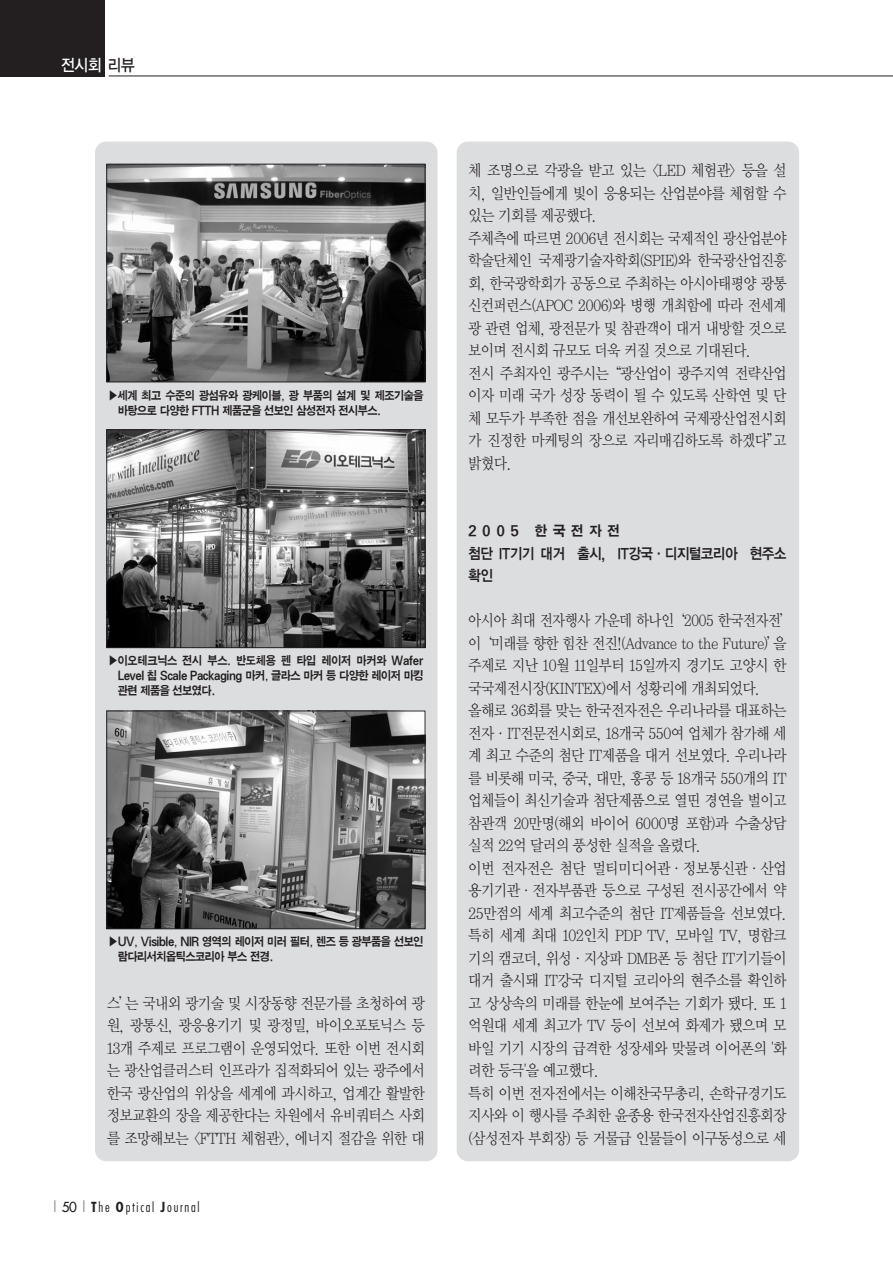
<style>
.page{position:relative;width:893px;height:1262px;background:#fff}
.page>*{position:absolute;margin:0;border:0;box-sizing:border-box;transform-origin:0 0}
.t1{font:16.5px "YGO13";color:#fff;scale:.9 1}
.t2{font:15.75px/22.5px "Y Mj O12";letter-spacing:-.095em;color:#231f20;scale:.88 1}
.t3{font:15.75px/22.5px "Y Mj O12";letter-spacing:-.095em;color:#231f20;text-align:justify;scale:.9 1}
.t4{font:15px/22.5px "YGO14";letter-spacing:-.105em;color:#231f20;scale:.9 1}
.t5{font:14.25px "SM Ago K";letter-spacing:.345em;color:#231f20;scale:.95 1}
.t6{font:300 condensed 13.5px "Futura";letter-spacing:.125em;color:#231f20}
.t7{font:12px/15px "SM Ago K";letter-spacing:-.105em;color:#231f20;scale:.9 1}
.s1{color:#231f20}
.s2{font-weight:400;font-stretch:normal;color:#939598}
.s3{font-weight:400;font-stretch:normal}
.s4{font-weight:700}
</style>
<div class="page">
<div style="left:456px;top:142px;width:343px;height:1019px;background:#dcdddf;border-radius:11px"></div>
<div style="left:95px;top:142px;width:342px;height:1019px;background:#dcdddf;border-radius:11px"></div>
<div style="left:0;top:0;width:104px;height:76px;background:#231f20"></div>
<hr style="left:109px;top:76px;width:783px;height:1px;background:#231f20">
<img style="left:108px;top:431px;width:315px;height:215px">
<div style="left:106px;top:429px;width:319px;height:219px;border:1px solid #231f20"></div>
<img style="left:108px;top:166px;width:315px;height:214px">
<div style="left:106px;top:164px;width:319px;height:218px;border:1px solid #231f20"></div>
<img style="left:108px;top:712px;width:315px;height:215px">
<div style="left:106px;top:710px;width:319px;height:219px;border:1px solid #231f20"></div>
<p class="t1" style="left:60px;top:58px;width:85px">전시회 <span class="s1">리뷰</span></p>
<p class="t7" style="left:117px;top:388px;width:342px;text-indent:-10px">▶세계 최고 수준의 광섬유와 광케이블, 광 부품의 설계 및 제조기술을 바탕으로 다양한 FTTH 제품군을 선보인 삼성전자 전시부스.</p>
<p class="t7" style="left:117px;top:654px;width:342px;text-align:justify;text-indent:-10px">▶이오테크닉스 전시 부스. 반도체용 펜 타입 레이저 마커와 Wafer Level 칩 Scale Packaging 마커, 글라스 마커 등 다양한 레이저 마킹 관련 제품을 선보였다.</p>
<p class="t7" style="left:117px;top:935px;width:342px;text-indent:-10px">▶UV, Visible, NIR 영역의 레이저 미러 필터, 렌즈 등 광부품을 선보인 람다리서치옵틱스코리아 부스 전경.</p>
<p class="t3" style="left:106px;top:992px;width:356px">스’는 국내외 광기술 및 시장동향 전문가를 초청하여 광 원, 광통신, 광응용기기 및 광정밀, 바이오포토닉스 등 13개 주제로 프로그램이 운영되었다. 또한 이번 전시회 는 광산업클러스터 인프라가 집적화되어 있는 광주에서 한국 광산업의 위상을 세계에 과시하고, 업계간 활발한 정보교환의 장을 제공한다는 차원에서 유비쿼터스 사회 를 조망해보는 &lt;FTTH 체험관&gt;, 에너지 절감을 위한 대</p>
<p class="t6" style="left:51px;top:1201px;width:150px"><span class="s2">|</span> <span class="s3">50</span><span class="s2">|</span> <span class="s4">T</span>he <span class="s4">O</span>ptical <span class="s4">J</span>ournal</p>
<p class="t3" style="left:468px;top:160px;width:356px;text-align:left">체 조명으로 각광을 받고 있는 &lt;LED 체험관&gt; 등을 설 치, 일반인들에게 빛이 응용되는 산업분야를 체험할 수 있는 기회를 제공했다.<br>주체측에 따르면 2006년 전시회는 국제적인 광산업분야 학술단체인 국제광기술자학회(SPIE)와 한국광산업진흥 회, 한국광학회가 공동으로 주최하는 아시아태평양 광통 신컨퍼런스(APOC 2006)와 병행 개최함에 따라 전세계 광 관련 업체, 광전문가 및 참관객이 대거 내방할 것으로 보이며 전시회 규모도 더욱 커질 것으로 기대된다.<br>전시 주최자인 광주시는“광산업이 광주지역 전략산업 이자 미래 국가 성장 동력이 될 수 있도록 산학연 및 단 체 모두가 부족한 점을 개선보완하여 국제광산업전시회 가 진정한 마케팅의 장으로 자리매김하도록 하겠다”고 밝혔다.</p>
<p class="t5" style="left:468px;top:524px;width:162px">2005 한국전자전</p>
<p class="t4" style="left:468px;top:543px;width:356px">첨단 IT기기 대거 출시, IT강국·디지털코리아 현주소 확인</p>
<p class="t2" style="left:468px;top:610px;width:372px">아시아 최대 전자행사 가운데 하나인‘2005 한국전자전’ 이‘미래를 향한 힘찬 전진!(Advance to the Future)’을 주제로 지난 10월 11일부터 15일까지 경기도 고양시 한 국국제전시장(KINTEX)에서 성황리에 개최되었다. 올해로 36회를 맞는 한국전자전은 우리나라를 대표하는 전자·IT전문전시회로, 18개국 550여 업체가 참가해 세 계 최고 수준의 첨단 IT제품을 대거 선보였다. 우리나라 를 비롯해 미국, 중국, 대만, 홍콩 등 18개국 550개의 IT 업체들이 최신기술과 첨단제품으로 열띤 경연을 벌이고 참관객 20만명(해외 바이어 6000명 포함)과 수출상담 실적 22억 달러의 풍성한 실적을 올렸다.<br>이번 전자전은 첨단 멀티미디어관·정보통신관·산업 용기기관·전자부품관 등으로 구성된 전시공간에서 약<br>25만점의 세계 최고수준의 첨단 IT제품들을 선보였다. 특히 세계 최대 102인치 PDP TV, 모바일 TV, 명함크 기의 캠코더, 위성·지상파 DMB폰 등 첨단 IT기기들이 대거 출시돼 IT강국 디지털 코리아의 현주소를 확인하 고 상상속의 미래를 한눈에 보여주는 기회가 됐다. 또 1 억원대 세계 최고가 TV 등이 선보여 화제가 됐으며 모 바일 기기 시장의 급격한 성장세와 맞물려 이어폰의 '화 려한 등극'을 예고했다.<br>특히 이번 전자전에서는 이해찬국무총리, 손학규경기도 지사와 이 행사를 주최한 윤종용 한국전자산업진흥회장 (삼성전자 부회장) 등 거물급 인물들이 이구동성으로 세</p>
</div>
